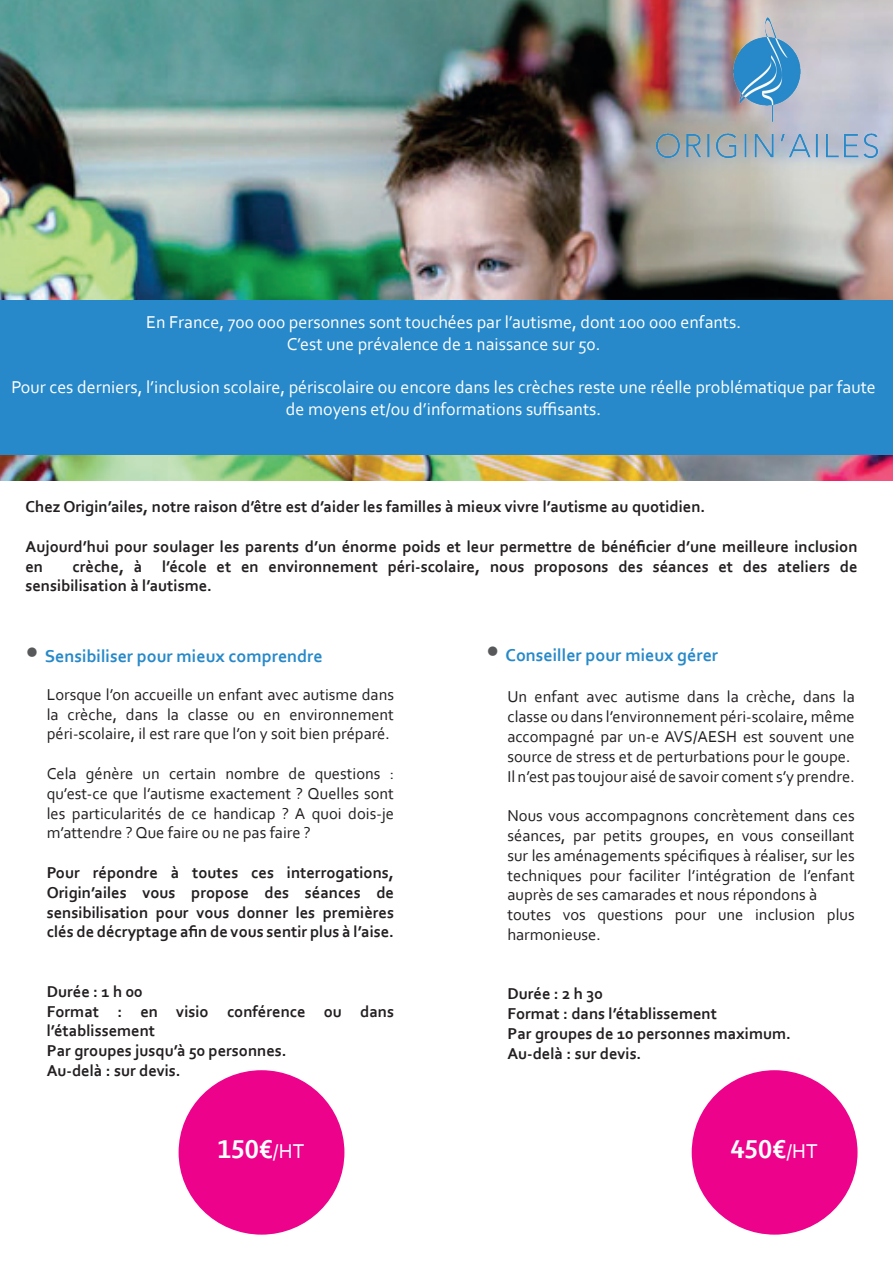
<style>
.page{position:relative;width:893px;height:1263px;background:#fff}
.page>*{position:absolute;margin:0;border:0;box-sizing:border-box;transform-origin:0 0}
.t1{font:700 27px "Corbel";color:#fff}
.t2{font:18px/21.6px "Corbel";color:#fff;text-align:center}
.t3{font:700 18px "Corbel";color:#2789c9}
.t4{font:16.5px/19.8px "Corbel";color:#231f20;text-align:justify}
.t5{font:700 16.5px/19.8px "Corbel";color:#231f20}
.s1{font-weight:400;font-size:30px;color:#57585a}
.s2{font-weight:400;font-size:21px}
</style>
<div class="page">
<img style="left:0;top:0;width:893px;height:480px">
<div style="left:0;top:300px;width:893px;height:154px;background:#2789c9"></div>
<img style="left:656px;top:18px;width:221px;height:139px">
<div style="left:179px;top:1070px;width:165px;height:164px;background:#ed028c;border-radius:50%"></div>
<div style="left:692px;top:1070px;width:165px;height:164px;background:#ed028c;border-radius:50%"></div>
<p class="t2" style="left:146px;top:311px;width:597px">En France, 700 000 personnes sont touchées par l’autisme, dont 100 000 enfants.<br>C’est une prévalence de 1 naissance sur 50.</p>
<p class="t2" style="left:11px;top:376px;width:866px">Pour ces derniers, l’inclusion scolaire, périscolaire ou encore dans les crèches reste une réelle problématique par faute de moyens et/ou d’informations suffisants.</p>
<p class="t5" style="left:26px;top:496px;width:681px">Chez Origin’ailes, notre raison d’être est d’aider les familles à mieux vivre l’autisme au quotidien.</p>
<p class="t5" style="left:26px;top:536px;width:834px">Aujourd’hui pour soulager les parents d’un énorme poids et leur permettre de bénéficier d’une meilleure inclusion en</p>
<p class="t5" style="left:26px;top:556px;width:833px;text-indent:47px">crèche, à l’école et en environnement péri-scolaire, nous proposons des séances et des ateliers de sensibilisation à l’autisme.</p>
<p class="t3" style="left:26px;top:645px;width:299px"><span class="s1">•</span> Sensibiliser pour mieux comprendre</p>
<p class="t4" style="left:47px;top:684px;width:349px">Lorsque l’on accueille un enfant avec autisme dans la crèche, dans la classe ou en environnement péri-scolaire, il est rare que l’on y soit bien préparé.</p>
<p class="t4" style="left:47px;top:763px;width:349px">Cela génère un certain nombre de questions : qu’est-ce que l’autisme exactement ? Quelles sont les particularités de ce handicap ? A quoi dois-je m’attendre ? Que faire ou ne pas faire ?</p>
<p class="t5" style="left:47px;top:862px;width:349px;text-align:justify">Pour répondre à toutes ces interrogations, Origin’ailes vous propose des séances de sensibilisation pour vous donner les premières clés de décryptage afin de vous sentir plus à l’aise.</p>
<p class="t5" style="left:47px;top:981px;width:349px">Durée : 1 h 00<br>Format : en visio conférence ou dans l’établissement<br>Par groupes jusqu’à 50 personnes.<br>Au-delà : sur devis.</p>
<p class="t3" style="left:486px;top:644px;width:234px"><span class="s1">•</span> Conseiller pour mieux gérer</p>
<p class="t4" style="left:507px;top:686px;width:349px;text-align:left">Un enfant avec autisme dans la crèche, dans la classe ou dans l’environnement péri-scolaire, même accompagné par un-e AVS/AESH est souvent une source de stress et de perturbations pour le goupe.<br>Il n’est pas toujour aisé de savoir coment s’y prendre.</p>
<p class="t4" style="left:507px;top:805px;width:349px;text-align:left">Nous vous accompagnons concrètement dans ces séances, par petits groupes, en vous conseillant sur les aménagements spécifiques à réaliser, sur les techniques pour faciliter l’intégration de l’enfant auprès de ses camarades et nous répondons à toutes vos questions pour une inclusion plus harmonieuse.</p>
<p class="t5" style="left:507px;top:983px;width:285px">Durée : 2 h 30<br>Format : dans l’établissement<br>Par groupes de 10 personnes maximum.<br>Au-delà : sur devis.</p>
<h1 class="t1" style="left:218px;top:1132px;width:88px">150€<span class="s2">/HT</span></h1>
<h1 class="t1" style="left:730px;top:1132px;width:89px">450€<span class="s2">/HT</span></h1>
</div>
